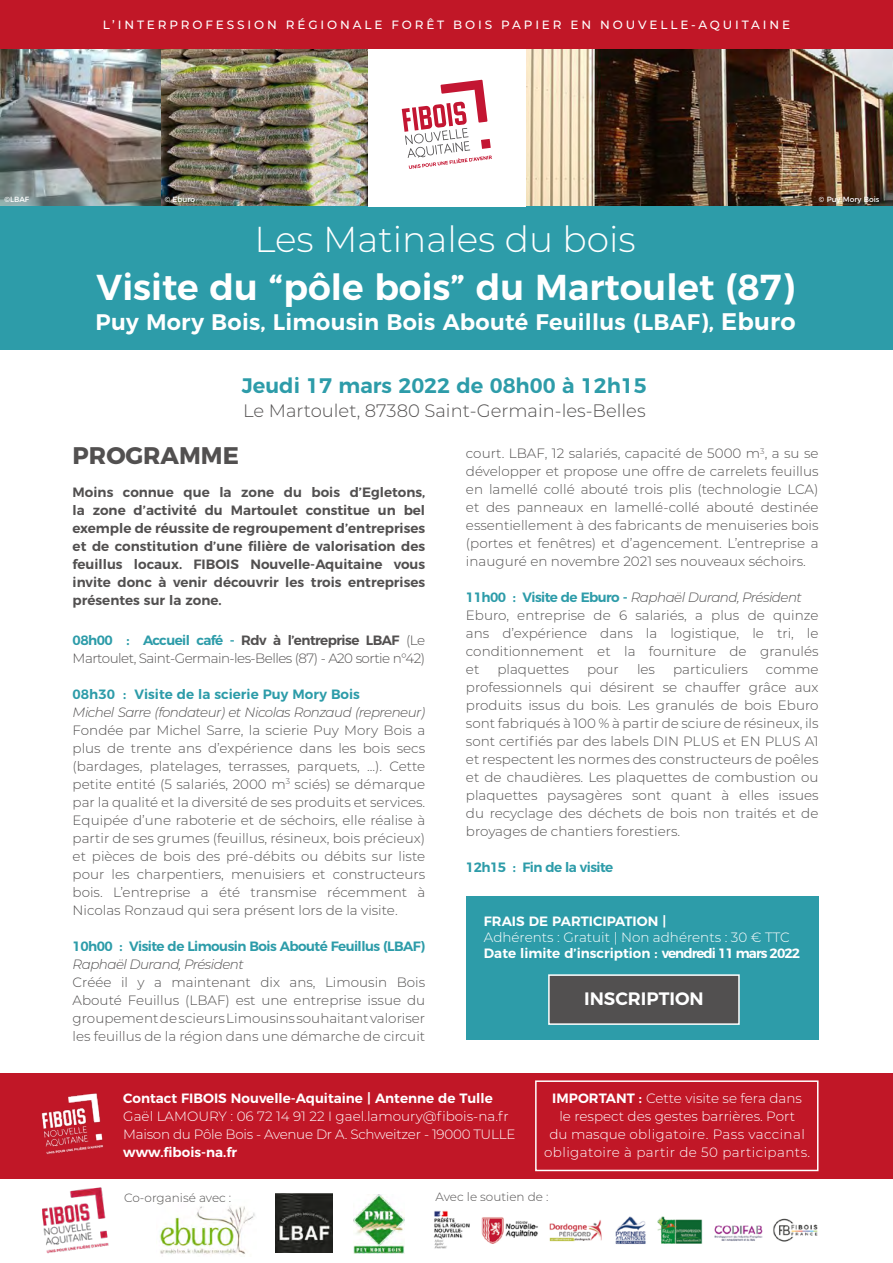
<style>
.page{position:relative;width:893px;height:1263px;background:#fff}
.page>*{position:absolute;margin:0;border:0;box-sizing:border-box;transform-origin:0 0}
.t1{font:600 36px "Montserrat";color:#fff}
.t2{font:300 36px "Montserrat";color:#fff}
.t3{font:700 24px "Montserrat";color:#525050}
.t4{font:600 22.5px "Montserrat";letter-spacing:.01em;color:#fff}
.t5{font:600 21px "Montserrat";color:#2d9ca9}
.t6{font:300 18px "Montserrat";color:#525050}
.t7{font:600 18px "Montserrat";color:#fff}
.t8{font:300 13.5px/18px "Montserrat";color:#525050;text-align:justify}
.t9{font:600 13.5px/18px "Montserrat";color:#525050;text-align:justify}
.t10{font:300 13.5px/18px "Montserrat";color:#fff;text-align:center}
.t11{font:600 13.5px "Montserrat";color:#fff}
.t12{font:300 13.5px/18px "Montserrat";letter-spacing:-.02em;color:#fff}
.t13{font:300 13.5px/18px "Montserrat";letter-spacing:-.04em;color:#525050}
.t14{font:italic 300 13.5px "Montserrat";letter-spacing:-.04em;color:#525050}
.t15{font:600 13.5px "Montserrat";letter-spacing:-.04em;color:#2d9ca9}
.t16{font:600 13.5px "Montserrat";color:#2d9ca9}
.t17{font:500 12px "Montserrat";letter-spacing:.24em;color:#fff}
.t18{font:300 12px "Montserrat";color:#525050}
.t19{font:7.5px "Montserrat";color:#fff}
.s1{font-size:24px}
.s2{font-weight:600;color:#2d9ca9}
.s3{font-weight:600}
.s4{font-style:italic}
</style>
<div class="page">
<img style="left:160px;top:49px;width:208px;height:157px">
<img style="left:0;top:49px;width:160px;height:157px">
<img style="left:526px;top:49px;width:367px;height:157px">
<div style="left:0;top:206px;width:893px;height:143px;background:#2d9ca9"></div>
<div style="left:0;top:0;width:893px;height:49px;background:#c11727"></div>
<div style="left:466px;top:896px;width:352px;height:144px;background:#2d9ca9"></div>
<div style="left:548px;top:974px;width:192px;height:51px;background:#525050;border:2px solid #fff"></div>
<img style="left:43px;top:1187px;width:65px;height:67px">
<div style="left:0;top:1073px;width:893px;height:105px;background:#c11727"></div>
<img style="left:41px;top:1093px;width:62px;height:62px">
<img style="left:159px;top:1206px;width:96px;height:49px">
<img style="left:275px;top:1193px;width:58px;height:59px">
<img style="left:353px;top:1194px;width:51px;height:60px">
<img style="left:433px;top:1210px;width:385px;height:39px">
<svg style="left:402px;top:80px;width:90px;height:89px"></svg>
<div style="left:481px;top:139px;width:10px;height:10px;background:#c31632"></div>
<div style="left:535px;top:1080px;width:283px;height:91px;border:2px solid #fff"></div>
<p class="t17" style="left:103px;top:16px;width:689px">L’INTERPROFESSION RÉGIONALE FORÊT BOIS PAPIER EN NOUVELLE-AQUITAINE</p>
<p class="t19" style="left:4px;top:193px;width:26px">©LBAF</p>
<p class="t19" style="left:165px;top:193px;width:32px">© Eburo</p>
<p class="t19" style="left:819px;top:193px;width:62px">© Puy Mory Bois</p>
<h1 class="t2" style="left:254px;top:214px;width:383px">Les Matinales du bois</h1>
<h1 class="t1" style="left:97px;top:257px;width:699px">Visite du “pôle bois” du Martoulet (87)</h1>
<h3 class="t4" style="left:96px;top:303px;width:701px">Puy Mory Bois, Limousin Bois Abouté Feuillus (LBAF), <span class="s1">Eburo</span></h3>
<h3 class="t5" style="left:242px;top:368px;width:406px">Jeudi 17 mars 2022 de 08h00 à 12h15</h3>
<h3 class="t6" style="left:243px;top:398px;width:404px">Le Martoulet, 87380 Saint-Germain-les-Belles</h3>
<h2 class="t3" style="left:73px;top:436px;width:168px">PROGRAMME</h2>
<p class="t9" style="left:73px;top:482px;width:354px">Moins connue que la zone du bois d’Egletons, la zone d’activité du Martoulet constitue un bel exemple de réussite de regroupement d’entreprises et de constitution d’une filière de valorisation des feuillus locaux. FIBOIS Nouvelle-Aquitaine vous invite donc à venir découvrir les trois entreprises présentes sur la zone.</p>
<p class="t13" style="left:73px;top:630px;width:354px"><span class="s2">08h00 : Accueil café -</span> <span class="s3">Rdv à l’entreprise LBAF</span> (Le<br>Martoulet, Saint-Germain-les-Belles (87) - A20 sortie n°42)</p>
<p class="t16" style="left:73px;top:683px;width:289px">08h30 : Visite de la scierie Puy Mory Bois</p>
<p class="t14" style="left:73px;top:703px;width:354px">Michel Sarre (fondateur) et Nicolas Ronzaud (repreneur)</p>
<p class="t8" style="left:73px;top:720px;width:354px">Fondée par Michel Sarre, la scierie Puy Mory Bois a plus de trente ans d’expérience dans les bois secs (bardages, platelages, terrasses, parquets, ...). Cette petite entité (5 salariés, 2000 m<sup>3</sup> sciés) se démarque par la qualité et la diversité de ses produits et services.<br>Equipée d’une raboterie et de séchoirs, elle réalise à partir de ses grumes (feuillus, résineux, bois précieux) et pièces de bois des pré-débits ou débits sur liste pour les charpentiers, menuisiers et constructeurs bois. L’entreprise a été transmise récemment à Nicolas Ronzaud qui sera présent lors de la visite.</p>
<p class="t15" style="left:73px;top:935px;width:354px">10h00 : Visite de Limousin Bois Abouté Feuillus (LBAF)</p>
<p class="t14" style="left:73px;top:955px;width:173px">Raphaël Durand, Président</p>
<p class="t8" style="left:73px;top:972px;width:354px">Créée il y a maintenant dix ans, Limousin Bois Abouté Feuillus (LBAF) est une entreprise issue du groupement de scieurs Limousins souhaitant valoriser les feuillus de la région dans une démarche de circuit</p>
<p class="t8" style="left:466px;top:444px;width:354px">court. LBAF, 12 salariés, capacité de 5000 m<sup>3</sup>, a su se développer et propose une offre de carrelets feuillus en lamellé collé abouté trois plis (technologie LCA) et des panneaux en lamellé-collé abouté destinée essentiellement à des fabricants de menuiseries bois (portes et fenêtres) et d’agencement. L’entreprise a inauguré en novembre 2021 ses nouveaux séchoirs.</p>
<p class="t8" style="left:466px;top:588px;width:354px;text-align:left"><span class="s2">11h00 : Visite de Eburo -</span> <span class="s4">Raphaël Durand, Président </span>Eburo, entreprise de 6 salariés, a plus de quinze ans d’expérience dans la logistique, le tri, le conditionnement et la fourniture de granulés et</p>
<p class="t8" style="left:497px;top:660px;width:73px">plaquettes</p>
<p class="t8" style="left:587px;top:660px;width:33px">pour</p>
<p class="t8" style="left:637px;top:660px;width:20px">les</p>
<p class="t8" style="left:673px;top:660px;width:76px">particuliers</p>
<p class="t8" style="left:466px;top:660px;width:354px;text-indent:300px">comme professionnels qui désirent se chauffer grâce aux produits issus du bois. Les granulés de bois Eburo sont fabriqués à 100 % à partir de sciure de résineux, ils sont certifiés par des labels DIN PLUS et EN PLUS A1 et respectent les normes des constructeurs de poêles et de chaudières. Les plaquettes de combustion ou plaquettes paysagères sont quant à elles issues du recyclage des déchets de bois non traités et de broyages de chantiers forestiers.</p>
<p class="t15" style="left:466px;top:856px;width:149px">12h15 : Fin de la visite</p>
<p class="t11" style="left:484px;top:910px;width:184px">FRAIS DE PARTICIPATION |</p>
<p class="t10" style="left:484px;top:928px;width:307px">Adhérents : Gratuit | Non adhérents : 30 € TTC</p>
<p class="t11" style="left:484px;top:942px;width:318px">Date limite d’inscription : vendredi 11 mars 2022</p>
<h3 class="t7" style="left:584px;top:984px;width:121px">INSCRIPTION</h3>
<p class="t11" style="left:123px;top:1088px;width:371px">Contact FIBOIS Nouvelle-Aquitaine | Antenne de Tulle</p>
<p class="t12" style="left:123px;top:1107px;width:394px">Gaël LAMOURY : 06 72 14 91 22 I gael.lamoury@fibois-na.fr<br>Maison du Pôle Bois - Avenue Dr A. Schweitzer - 19000 TULLE</p>
<p class="t11" style="left:123px;top:1142px;width:115px">www.fibois-na.fr</p>
<p class="t18" style="left:436px;top:1189px;width:114px">Avec le soutien de :</p>
<p class="t10" style="left:544px;top:1089px;width:268px"><span class="s3">IMPORTANT :</span> Cette visite se fera dans<br>le respect des gestes barrières. Port<br>du masque obligatoire. Pass vaccinal obligatoire à partir de 50 participants.</p>
<p class="t18" style="left:124px;top:1190px;width:109px">Co-organisé avec :</p>
</div>
